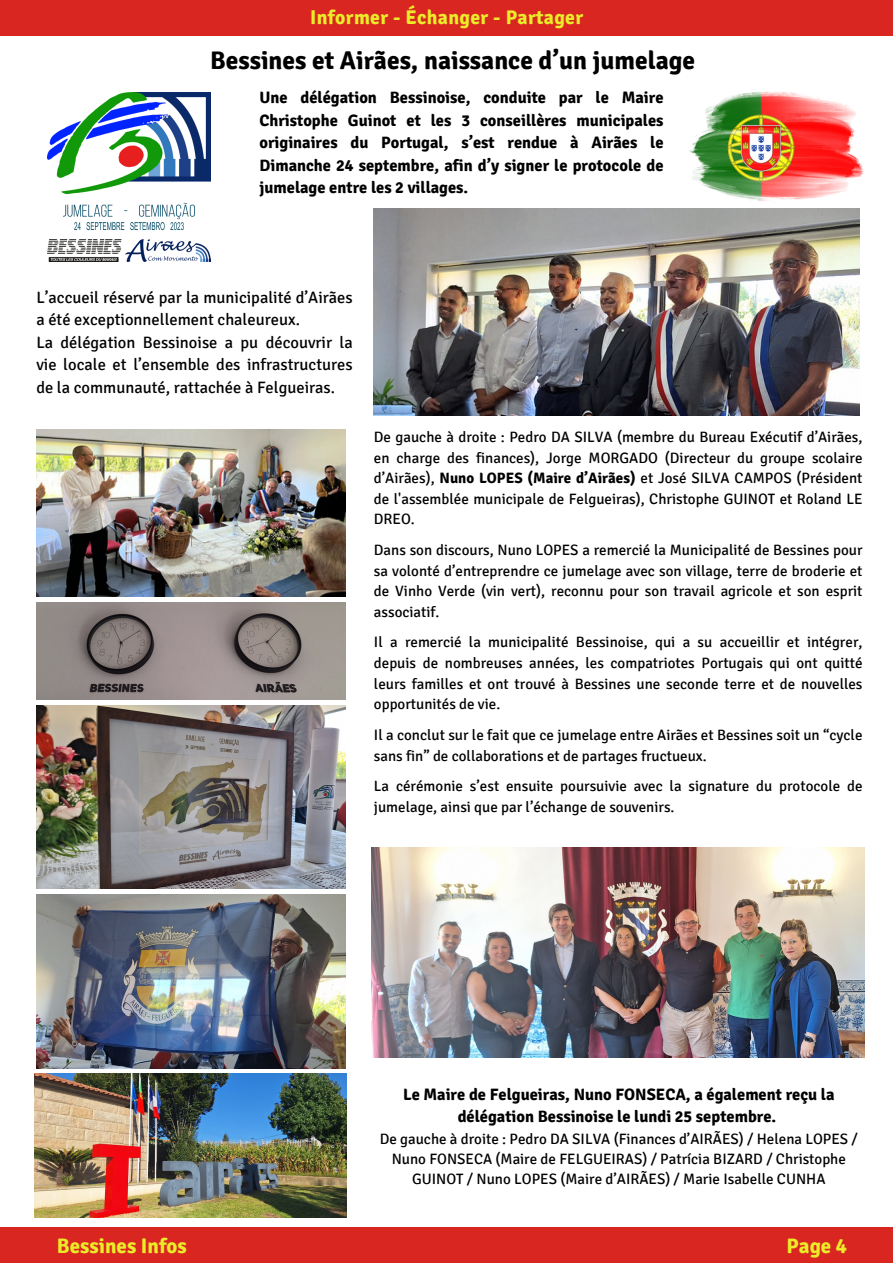
<style>
.page{position:relative;width:893px;height:1264px;background:#fff}
.page>*{position:absolute;margin:0;border:0;box-sizing:border-box;transform-origin:0 0}
.t1{font:700 25.5px "Signika";color:#000}
.t2{font:700 21px "Signika";color:#eaec29}
.t3{font:700 19.8px "Signika";letter-spacing:.015em;color:#eaec29}
.t4{font:700 16.5px/22.5px "Signika";color:#000;text-align:justify}
.t5{font:16.5px/22.5px "Signika";color:#000}
.t6{font:15px/20.5px "Signika";color:#000;text-align:justify}
.s1{font-weight:700}
</style>
<div class="page">
<div style="left:0;top:1227px;width:892px;height:35px;background:#da2621"></div>
<div style="left:0;top:0;width:892px;height:36px;background:#da2621"></div>
<img style="left:47px;top:93px;width:163px;height:168px">
<img style="left:374px;top:209px;width:485px;height:207px">
<img style="left:36px;top:705px;width:309px;height:183px">
<img style="left:36px;top:602px;width:309px;height:97px">
<img style="left:36px;top:894px;width:309px;height:174px">
<img style="left:35px;top:1073px;width:311px;height:144px">
<img style="left:372px;top:847px;width:492px;height:210px">
<img style="left:689px;top:91px;width:175px;height:110px">
<img style="left:36px;top:429px;width:309px;height:167px">
<p class="t3" style="left:310px;top:5px;width:274px">Informer - Échanger - Partager</p>
<p class="t1" style="left:210px;top:45px;width:486px">Bessines et Airães, naissance d’un jumelage</p>
<p class="t4" style="left:259px;top:87px;width:405px">Une délégation Bessinoise, conduite par le Maire Christophe Guinot et les 3 conseillères municipales originaires du Portugal, s’est rendue à Airães le Dimanche 24 septembre, afin d’y signer le protocole de jumelage entre les 2 villages.</p>
<p class="t5" style="left:36px;top:286px;width:318px">L’accueil réservé par la municipalité d’Airães a été exceptionnellement chaleureux.</p>
<p class="t5" style="left:36px;top:331px;width:318px;text-align:justify">La délégation Bessinoise a pu découvrir la vie locale et l’ensemble des infrastructures de la communauté, rattachée à Felgueiras.</p>
<p class="t6" style="left:374px;top:427px;width:490px">De gauche à droite : Pedro DA SILVA (membre du Bureau Exécutif d’Airães, en charge des finances), Jorge MORGADO (Directeur du groupe scolaire d’Airães), <span class="s1">Nuno LOPES (Maire d’Airães)</span> et José SILVA CAMPOS (Président de l'assemblée municipale de Felgueiras), Christophe GUINOT et Roland LE DREO.</p>
<p class="t6" style="left:374px;top:540px;width:490px">Dans son discours, Nuno LOPES a remercié la Municipalité de Bessines pour sa volonté d’entreprendre ce jumelage avec son village, terre de broderie et de Vinho Verde (vin vert), reconnu pour son travail agricole et son esprit associatif.</p>
<p class="t6" style="left:374px;top:632px;width:490px">Il a remercié la municipalité Bessinoise, qui a su accueillir et intégrer, depuis de nombreuses années, les compatriotes Portugais qui ont quitté leurs familles et ont trouvé à Bessines une seconde terre et de nouvelles opportunités de vie.</p>
<p class="t6" style="left:374px;top:724px;width:490px">Il a conclut sur le fait que ce jumelage entre Airães et Bessines soit un “cycle sans fin” de collaborations et de partages fructueux.</p>
<p class="t6" style="left:374px;top:776px;width:490px">La cérémonie s’est ensuite poursuivie avec la signature du protocole de jumelage, ainsi que par l’échange de souvenirs.</p>
<p class="t4" style="left:403px;top:1083px;width:433px;text-align:center">Le Maire de Felgueiras, Nuno FONSECA, a également reçu la délégation Bessinoise le lundi 25 septembre.</p>
<p class="t6" style="left:379px;top:1128px;width:479px;text-align:center">De gauche à droite : Pedro DA SILVA (Finances d’AIRÃES) / Helena LOPES /<br>Nuno FONSECA (Maire de FELGUEIRAS) / Patrícia BIZARD / Christophe<br>GUINOT / Nuno LOPES (Maire d’AIRÃES) / Marie Isabelle CUNHA</p>
<p class="t2" style="left:57px;top:1232px;width:131px">Bessines Infos</p>
<p class="t2" style="left:786px;top:1232px;width:62px">Page 4</p>
</div>
